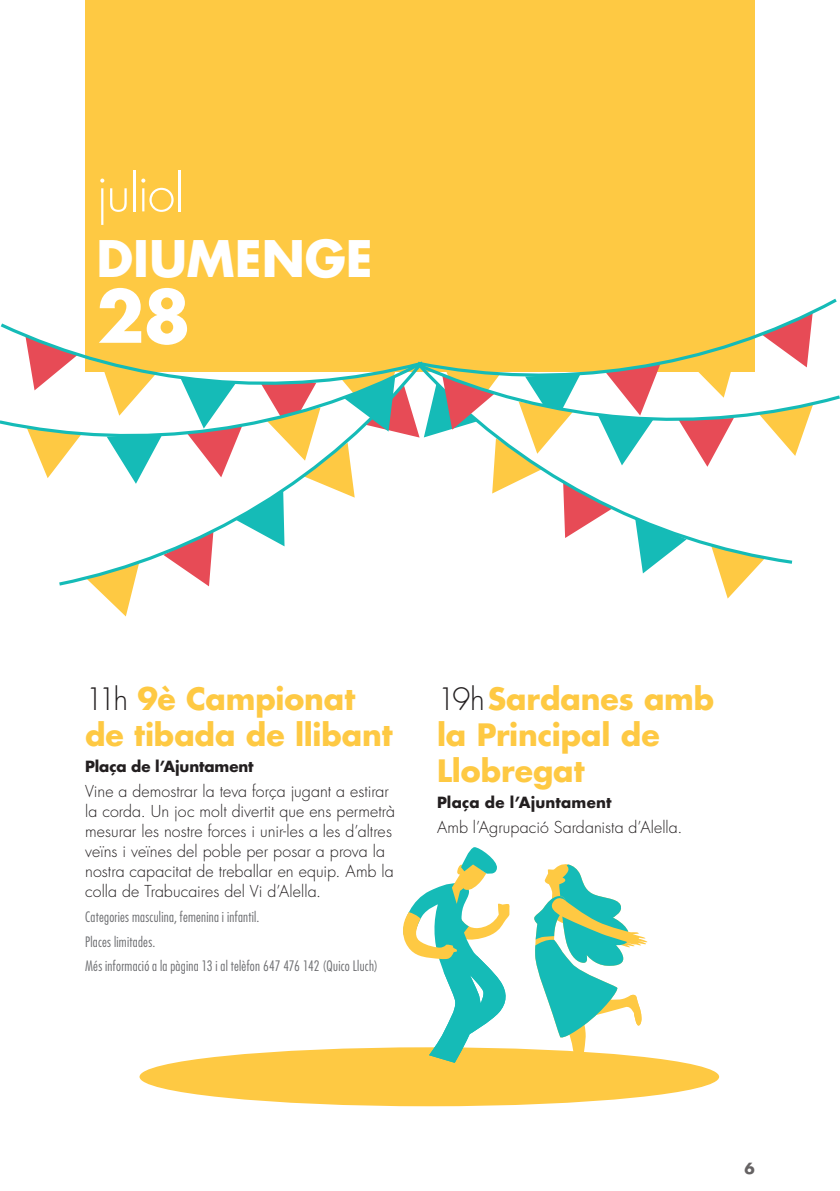
<style>
.page{position:relative;width:840px;height:1191px;background:#fff}
.page>*{position:absolute;margin:0;border:0;box-sizing:border-box;transform-origin:0 0}
.t1{font:700 70px "Futura Std";color:#fff}
.t2{font:300 50px "Futura Std";letter-spacing:-.025em;color:#fff}
.t3{font:700 49px "Futura Std";color:#fff}
.t4{font:700 30px/36px "Futura Std";letter-spacing:-.005em;color:#fec943}
.t5{font:300 16px/20px "Futura Std";letter-spacing:.005em;color:#231f20}
.t6{font:700 15px "Futura Std";color:#231f20}
.t7{font:300 condensed 14px/24.6px "Futura Std";letter-spacing:.02em;color:#6c6d70}
.s1{font-weight:300;color:#231f20}
</style>
<div class="page">
<div style="left:85px;top:0;width:669px;height:371px;background:#fec943"></div>
<svg style="left:0;top:299px;width:839px;height:317px"></svg>
<div style="left:139px;top:1047px;width:579px;height:59px;background:#fec943;border-radius:50%"></div>
<svg style="left:397px;top:847px;width:112px;height:216px"></svg>
<svg style="left:534px;top:864px;width:113px;height:194px"></svg>
<h2 class="t2" style="left:96px;top:163px;width:90px">juliol</h2>
<h3 class="t3" style="left:96px;top:226px;width:278px">DIUMENGE</h3>
<h1 class="t1" style="left:96px;top:270px;width:96px">28</h1>
<h3 class="t4" style="left:85px;top:680px;width:309px"><span class="s1">11h</span> 9è Campionat de tibada de llibant</h3>
<p class="t6" style="left:85px;top:756px;width:170px">Plaça de l’Ajuntament</p>
<p class="t5" style="left:85px;top:782px;width:311px">Vine a demostrar la teva força jugant a estirar la corda. Un joc molt divertit que ens permetrà mesurar les nostre forces i unir-les a les d’altres veïns i veïnes del poble per posar a prova la nostra capacitat de treballar en equip. Amb la colla de Trabucaires del Vi d’Alella.</p>
<p class="t7" style="left:85px;top:904px;width:294px">Categories masculina, femenina i infantil.<br>Places limitades.<br>Més informació a la pàgina 13 i al telèfon 647 476 142 (Quico Lluch)</p>
<h3 class="t4" style="left:437px;top:680px;width:279px"><span class="s1">19h</span>Sardanes amb la Principal de<br>Llobregat</h3>
<p class="t6" style="left:437px;top:792px;width:176px">Plaça de l’Ajuntament</p>
<p class="t5" style="left:437px;top:818px;width:247px">Amb l’Agrupació Sardanista d’Alella.</p>
<p class="t6" style="left:744px;top:1158px;width:12px">6</p>
</div>
